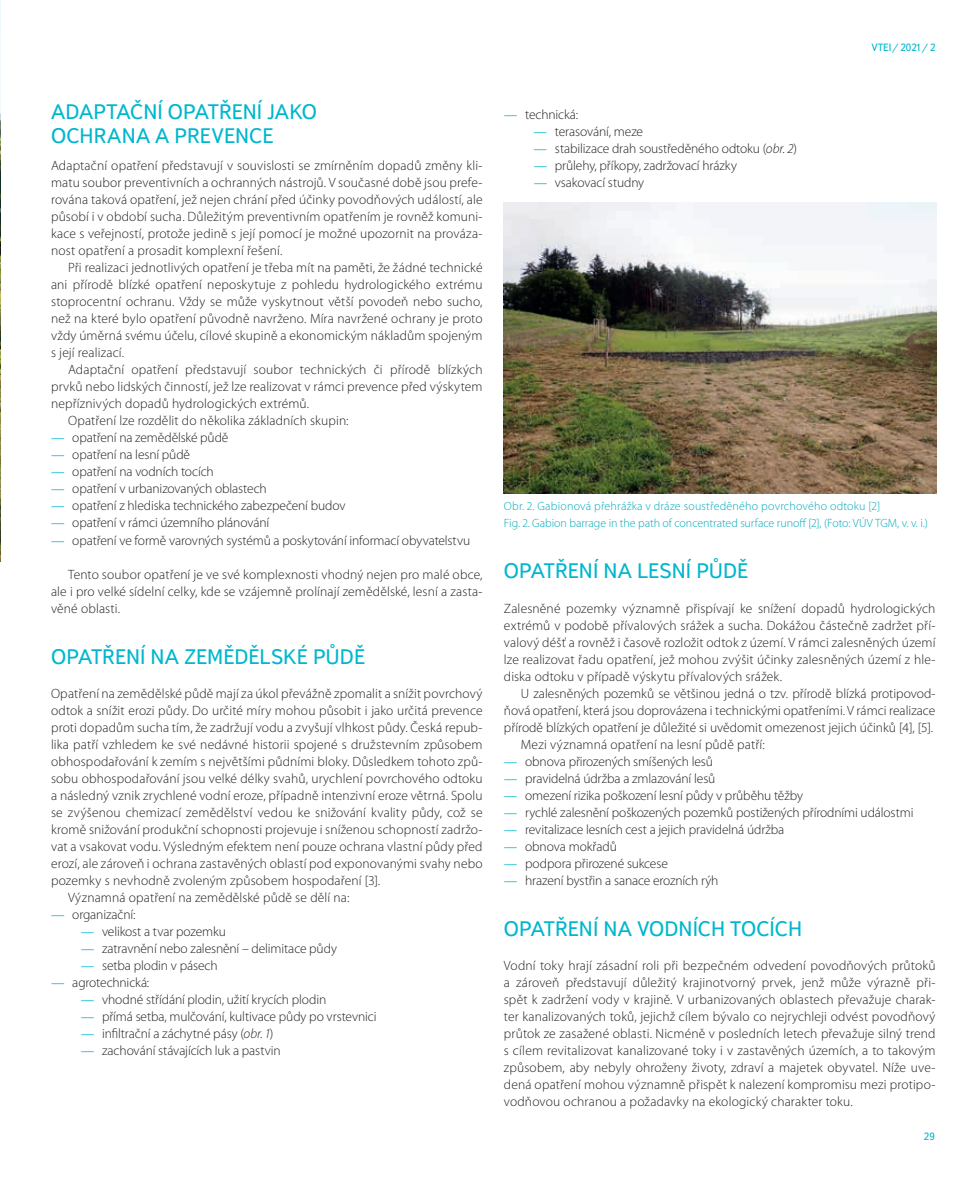
<style>
.page{position:relative;width:978px;height:1191px;background:#fff}
.page>*{position:absolute;margin:0;border:0;box-sizing:border-box;transform-origin:0 0}
.t1{font:21px/24px "Textbook New";color:#00b7ce}
.t2{font:300 13.5px/17px "Myriad Pro";letter-spacing:.005em;color:#231f20;text-align:justify}
.t3{font:300 13.5px "Myriad Pro";letter-spacing:-.015em;color:#231f20}
.t4{font:300 12px/17px "Myriad Pro";letter-spacing:.005em;color:#00aabc}
.t5{font:10.5px "Textbook New";color:#00b7ce}
.s1{font-family:"Chaparral Pro";font-weight:400;color:#00b7ce}
.s2{font-style:italic}
</style>
<div class="page">
<img style="left:0;top:0;width:1px;height:561px">
<img style="left:504px;top:202px;width:432px;height:291px">
<h1 class="t1" style="left:51px;top:100px;width:268px">ADAPTAČNÍ OPATŘENÍ JAKO<br>OCHRANA A PREVENCE</h1>
<p class="t2" style="left:51px;top:157px;width:433px">Adaptační opatření představují v souvislosti se zmírněním dopadů změny kli&shy;matu soubor preventivních a ochranných nástrojů. V současné době jsou prefe&shy;rována taková opatření, jež nejen chrání před účinky povodňových událostí, ale působí i v období sucha. Důležitým preventivním opatřením je rovněž komuni&shy;kace s veřejností, protože jedině s její pomocí je možné upozornit na prováza&shy;nost opatření a prosadit komplexní řešení.</p>
<p class="t2" style="left:51px;top:259px;width:433px;text-indent:17px">Při realizaci jednotlivých opatření je třeba mít na paměti, že žádné technické ani přírodě blízké opatření neposkytuje z pohledu hydrologického extrému stoprocentní ochranu. Vždy se může vyskytnout větší povodeň nebo sucho, než na které bylo opatření původně navrženo. Míra navržené ochrany je proto vždy úměrná svému účelu, cílové skupině a ekonomickým nákladům spojeným s její realizací.</p>
<p class="t2" style="left:68px;top:361px;width:416px">Adaptační opatření představují soubor technických či přírodě blízkých</p>
<p class="t2" style="left:51px;top:378px;width:433px">prvků nebo lidských činností, jež lze realizovat v rámci prevence před výskytem</p>
<p class="t2" style="left:51px;top:395px;width:259px">nepříznivých dopadů hydrologických extrémů.</p>
<p class="t2" style="left:68px;top:412px;width:282px">Opatření lze rozdělit do několika základních skupin:</p>
<p class="t2" style="left:51px;top:429px;width:179px"><span class="s1">—</span> opatření na zemědělské půdě</p>
<p class="t2" style="left:51px;top:446px;width:141px"><span class="s1">—</span> opatření na lesní půdě</p>
<p class="t2" style="left:51px;top:463px;width:164px"><span class="s1">—</span> opatření na vodních tocích</p>
<p class="t2" style="left:51px;top:480px;width:217px"><span class="s1">—</span> opatření v urbanizovaných oblastech</p>
<p class="t2" style="left:51px;top:497px;width:296px"><span class="s1">—</span> opatření z hlediska technického zabezpečení budov</p>
<p class="t2" style="left:51px;top:514px;width:220px"><span class="s1">—</span> opatření v rámci územního plánování</p>
<p class="t2" style="left:51px;top:531px;width:421px"><span class="s1">—</span> opatření ve formě varovných systémů a poskytování informací obyvatelstvu</p>
<p class="t2" style="left:51px;top:565px;width:433px;text-indent:17px">Tento soubor opatření je ve své komplexnosti vhodný nejen pro malé obce, ale i pro velké sídelní celky, kde se vzájemně prolínají zemědělské, lesní a zasta&shy;věné oblasti.</p>
<h1 class="t1" style="left:51px;top:644px;width:315px">OPATŘENÍ NA ZEMĚDĚLSKÉ PŮDĚ</h1>
<p class="t2" style="left:51px;top:684px;width:433px">Opatření na zemědělské půdě mají za úkol převážně zpomalit a snížit povrchový</p>
<p class="t2" style="left:51px;top:701px;width:433px">odtok a snížit erozi půdy. Do určité míry mohou působit i jako určitá prevence</p>
<p class="t2" style="left:51px;top:718px;width:433px">proti dopadům sucha tím, že zadržují vodu a zvyšují vlhkost půdy. Česká repub-</p>
<p class="t2" style="left:51px;top:735px;width:433px">lika patří vzhledem ke své nedávné historii spojené s družstevním způsobem</p>
<p class="t2" style="left:51px;top:752px;width:433px">obhospodařování k zemím s největšími půdními bloky. Důsledkem tohoto způ-</p>
<p class="t2" style="left:51px;top:769px;width:433px">sobu obhospodařování jsou velké délky svahů, urychlení povrchového odtoku</p>
<p class="t2" style="left:51px;top:786px;width:433px">a následný vznik zrychlené vodní eroze, případně intenzivní eroze větrná. Spolu</p>
<p class="t2" style="left:51px;top:803px;width:433px">se zvýšenou chemizací zemědělství vedou ke snižování kvality půdy, což se</p>
<p class="t2" style="left:51px;top:820px;width:433px">kromě snižování produkční schopnosti projevuje i sníženou schopností zadržo-</p>
<p class="t2" style="left:51px;top:837px;width:433px">vat a vsakovat vodu. Výsledným efektem není pouze ochrana vlastní půdy před</p>
<p class="t2" style="left:51px;top:854px;width:433px">erozí, ale zároveň i ochrana zastavěných oblastí pod exponovanými svahy nebo</p>
<p class="t2" style="left:51px;top:871px;width:331px">pozemky s nevhodně zvoleným způsobem hospodaření [3].</p>
<p class="t2" style="left:68px;top:888px;width:283px">Významná opatření na zemědělské půdě se dělí na:</p>
<p class="t2" style="left:51px;top:905px;width:86px"><span class="s1">—</span> organizační:</p>
<p class="t2" style="left:81px;top:922px;width:147px"><span class="s1">—</span> velikost a tvar pozemku</p>
<p class="t2" style="left:81px;top:939px;width:258px"><span class="s1">—</span> zatravnění nebo zalesnění – delimitace půdy</p>
<p class="t2" style="left:81px;top:956px;width:138px"><span class="s1">—</span> setba plodin v pásech</p>
<p class="t3" style="left:51px;top:974px;width:100px"><span class="s1">—</span> agrotechnická:</p>
<p class="t2" style="left:81px;top:990px;width:247px"><span class="s1">—</span> vhodné střídání plodin, užití krycích plodin</p>
<p class="t2" style="left:81px;top:1007px;width:297px"><span class="s1">—</span> přímá setba, mulčování, kultivace půdy po vrstevnici</p>
<p class="t2" style="left:81px;top:1024px;width:194px"><span class="s1">—</span> infiltrační a záchytné pásy (<span class="s2">obr. 1</span>)</p>
<p class="t2" style="left:81px;top:1041px;width:201px"><span class="s1">—</span> zachování stávajících luk a pastvin</p>
<p class="t3" style="left:504px;top:106px;width:76px"><span class="s1">—</span> technická:</p>
<p class="t2" style="left:534px;top:123px;width:111px"><span class="s1">—</span> terasování, meze</p>
<p class="t2" style="left:534px;top:140px;width:265px"><span class="s1">—</span> stabilizace drah soustředěného odtoku (<span class="s2">obr. 2</span>)</p>
<p class="t2" style="left:534px;top:157px;width:205px"><span class="s1">—</span> průlehy, příkopy, zadržovací hrázky</p>
<p class="t2" style="left:534px;top:174px;width:112px"><span class="s1">—</span> vsakovací studny</p>
<p class="t5" style="left:871px;top:41px;width:66px">VTEI/ 2021/ 2</p>
<p class="t4" style="left:504px;top:498px;width:425px">Obr. 2. Gabionová přehrážka v dráze soustředěného povrchového odtoku [2]<br>Fig. 2. Gabion barrage in the path of concentrated surface runoff [2], (Foto: VÚV TGM, v. v. i.)</p>
<h1 class="t1" style="left:504px;top:559px;width:246px">OPATŘENÍ NA LESNÍ PŮDĚ</h1>
<p class="t2" style="left:504px;top:599px;width:433px">Zalesněné pozemky významně přispívají ke snížení dopadů hydrologických extrémů v podobě přívalových srážek a sucha. Dokážou částečně zadržet pří&shy;valový déšť a rovněž i časově rozložit odtok z území. V rámci zalesněných území lze realizovat řadu opatření, jež mohou zvýšit účinky zalesněných území z hle&shy;diska odtoku v případě výskytu přívalových srážek.</p>
<p class="t2" style="left:521px;top:684px;width:416px">U zalesněných pozemků se většinou jedná o tzv. přírodě blízká protipovod-</p>
<p class="t2" style="left:504px;top:701px;width:433px">ňová opatření, která jsou doprovázena i technickými opatřeními. V rámci realizace</p>
<p class="t2" style="left:504px;top:718px;width:431px">přírodě blízkých opatření je důležité si uvědomit omezenost jejich účinků [4], [5].</p>
<p class="t2" style="left:521px;top:735px;width:245px">Mezi významná opatření na lesní půdě patří:</p>
<p class="t2" style="left:504px;top:752px;width:210px"><span class="s1">—</span> obnova přirozených smíšených lesů</p>
<p class="t2" style="left:504px;top:769px;width:213px"><span class="s1">—</span> pravidelná údržba a zmlazování lesů</p>
<p class="t2" style="left:504px;top:786px;width:301px"><span class="s1">—</span> omezení rizika poškození lesní půdy v průběhu těžby</p>
<p class="t2" style="left:504px;top:803px;width:411px"><span class="s1">—</span> rychlé zalesnění poškozených pozemků postižených přírodními událostmi</p>
<p class="t2" style="left:504px;top:820px;width:282px"><span class="s1">—</span> revitalizace lesních cest a jejich pravidelná údržba</p>
<p class="t2" style="left:504px;top:837px;width:115px"><span class="s1">—</span> obnova mokřadů</p>
<p class="t2" style="left:504px;top:854px;width:166px"><span class="s1">—</span> podpora přirozené sukcese</p>
<p class="t2" style="left:504px;top:871px;width:216px"><span class="s1">—</span> hrazení bystřin a sanace erozních rýh</p>
<h1 class="t1" style="left:504px;top:916px;width:300px">OPATŘENÍ NA VODNÍCH TOCÍCH</h1>
<p class="t2" style="left:504px;top:956px;width:433px">Vodní toky hrají zásadní roli při bezpečném odvedení povodňových průtoků a zároveň představují důležitý krajinotvorný prvek, jenž může výrazně při&shy;spět k zadržení vody v krajině. V urbanizovaných oblastech převažuje charak&shy;ter kanalizovaných toků, jejichž cílem bývalo co nejrychleji odvést povodňový průtok ze zasažené oblasti. Nicméně v posledních letech převažuje silný trend s cílem revitalizovat kanalizované toky i v zastavěných územích, a to takovým způsobem, aby nebyly ohroženy životy, zdraví a majetek obyvatel. Níže uve&shy;dená opatření mohou významně přispět k nalezení kompromisu mezi protipo&shy;vodňovou ochranou a požadavky na ekologický charakter toku.</p>
<p class="t5" style="left:924px;top:1130px;width:12px">29</p>
</div>
